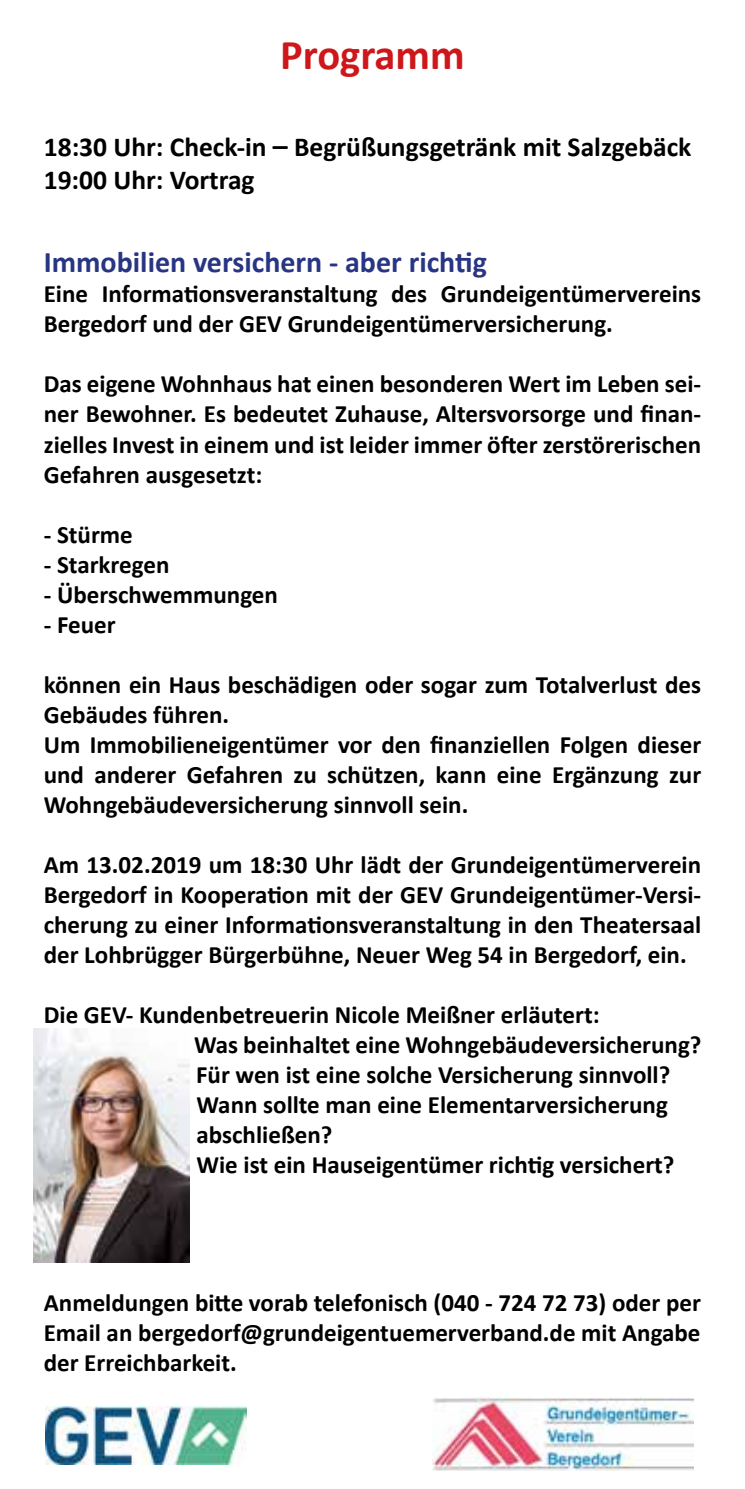
<style>
.page{position:relative;width:745px;height:1489px;background:#fff}
.page>*{position:absolute;margin:0;border:0;box-sizing:border-box;transform-origin:0 0}
.t1{font:700 42.5px "Calibri";color:#cd171a}
.t2{font:700 30px "Calibri";color:#283583}
.t3{font:700 27.5px/33px "Calibri";color:#000}
.t4{font:700 25px/30px "Calibri";color:#000}
.s1{font-size:30px}
</style>
<div class="page">
<img style="left:33px;top:1028px;width:156px;height:234px">
<img style="left:432px;top:1397px;width:261px;height:73px">
<img style="left:46px;top:1406px;width:200px;height:57px">
<h1 class="t1" style="left:280px;top:25px;width:186px">Programm</h1>
<p class="t3" style="left:44px;top:130px;width:648px">18:30 Uhr: Check-in <span class="s1">–</span> Begrüßungsgetränk mit Salzgebäck<br>19:00 Uhr: Vortrag</p>
<p class="t2" style="left:44px;top:241px;width:444px">Immobilien versichern - aber richtig</p>
<p class="t4" style="left:44px;top:279px;width:658px">Eine Informationsveranstaltung des Grundeigentümervereins<br>Bergedorf und der GEV Grundeigentümerversicherung.</p>
<p class="t4" style="left:44px;top:369px;width:658px;text-align:justify">Das eigene Wohnhaus hat einen besonderen Wert im Leben sei&shy;ner Bewohner. Es bedeutet Zuhause, Altersvorsorge und finan&shy;zielles Invest in einem und ist leider immer öfter zerstörerischen Gefahren ausgesetzt:</p>
<p class="t4" style="left:44px;top:519px;width:91px">- Stürme</p>
<p class="t4" style="left:44px;top:549px;width:127px">- Starkregen</p>
<p class="t4" style="left:44px;top:579px;width:235px">- Überschwemmungen</p>
<p class="t4" style="left:44px;top:609px;width:73px">- Feuer</p>
<p class="t4" style="left:44px;top:669px;width:658px">können ein Haus beschädigen oder sogar zum Totalverlust des Gebäudes führen.<br>Um Immobilieneigentümer vor den finanziellen Folgen dieser und anderer Gefahren zu schützen, kann eine Ergänzung zur Wohngebäudeversicherung sinnvoll sein.</p>
<p class="t4" style="left:44px;top:849px;width:658px;text-align:justify">Am 13.02.2019 um 18:30 Uhr lädt der Grundeigentümerverein Bergedorf in Kooperation mit der GEV Grundeigentümer-Versi&shy;cherung zu einer Informationsveranstaltung in den Theatersaal der Lohbrügger Bürgerbühne, Neuer Weg 54 in Bergedorf, ein.</p>
<p class="t4" style="left:194px;top:999px;width:508px;text-indent:-150px">Die GEV- Kundenbetreuerin Nicole Meißner erläutert:<br>Was beinhaltet eine Wohngebäudeversicherung?<br>Für wen ist eine solche Versicherung sinnvoll?<br>Wann sollte man eine Elementarversicherung abschließen?<br>Wie ist ein Hauseigentümer richtig versichert?</p>
<p class="t4" style="left:44px;top:1287px;width:658px;text-align:justify">Anmeldungen bitte vorab telefonisch (040 - 724 72 73) oder per Email an bergedorf@grundeigentuemerverband.de mit Angabe der Erreichbarkeit.</p>
</div>
